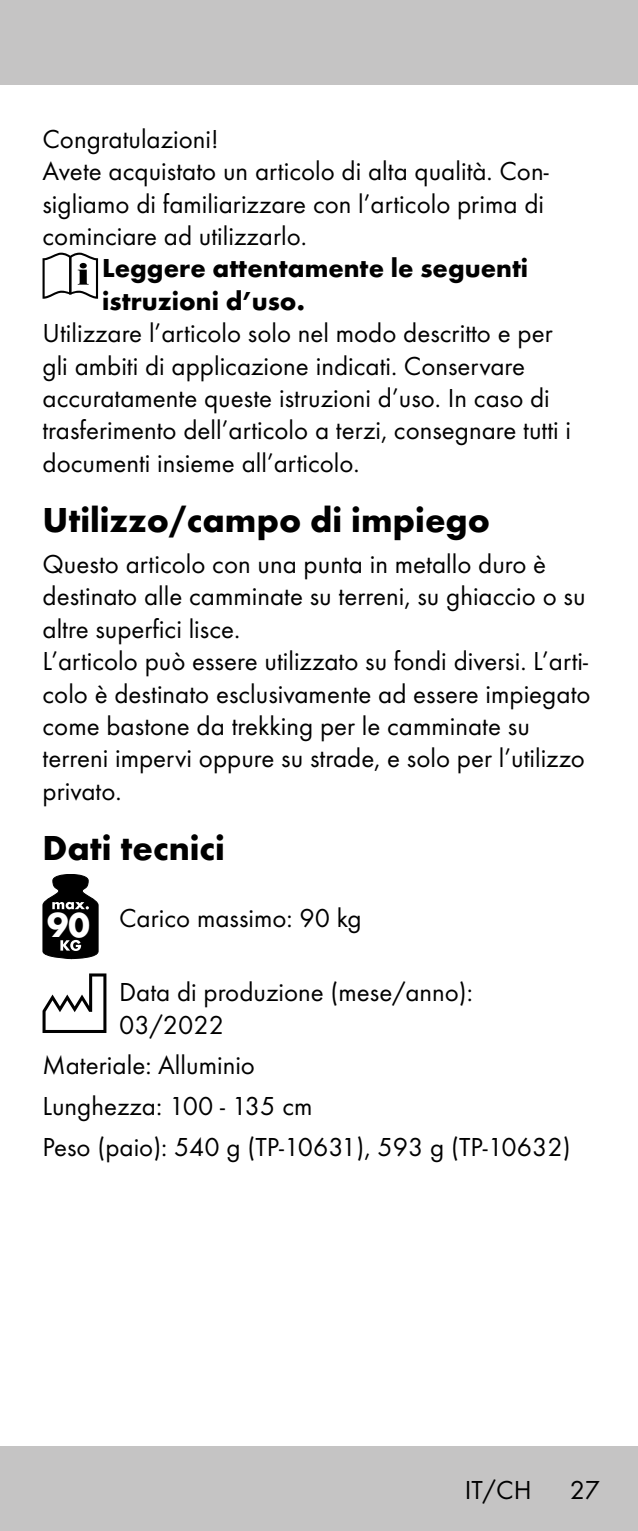
<style>
.page{position:relative;width:638px;height:1531px;background:#fff}
.page>*{position:absolute;margin:0;border:0;box-sizing:border-box;transform-origin:0 0}
.t1{font:700 36px "Futura TOT";color:#000}
.t2{font:27px/32.4px "Futura TOT Boo";color:#000}
.t3{font:700 27px/32.4px "Futura TOT";color:#000}
.s1{font-family:"Futura TOT";font-weight:700;font-size:35.7px;color:#fff}
</style>
<div class="page">
<div style="left:0;top:1446px;width:638px;height:85px;background:#c5c4c4"></div>
<div style="left:0;top:0;width:638px;height:85px;background:#c5c4c4"></div>
<svg style="left:43px;top:253px;width:55px;height:46px"></svg>
<svg style="left:43px;top:874px;width:56px;height:85px"></svg>
<svg style="left:43px;top:973px;width:63px;height:60px"></svg>
<p class="t2" style="left:43px;top:122px;width:507px">Congratulazioni!<br>Avete acquistato un articolo di alta qualità. Con&shy;sigliamo di familiarizzare con l’articolo prima di cominciare ad utilizzarlo.</p>
<p class="t3" style="left:102px;top:252px;width:427px">Leggere attentamente le seguenti istruzioni d’uso.</p>
<p class="t2" style="left:43px;top:317px;width:530px">Utilizzare l’articolo solo nel modo descritto e per gli ambiti di applicazione indicati. Conservare accuratamente queste istruzioni d’uso. In caso di trasferimento dell’articolo a terzi, consegnare tutti i documenti insieme all’articolo.</p>
<h1 class="t1" style="left:43px;top:498px;width:449px">Utilizzo/campo di impiego</h1>
<p class="t2" style="left:43px;top:548px;width:549px">Questo articolo con una punta in metallo duro è destinato alle camminate su terreni, su ghiaccio o su altre superfici lisce.<br>L’articolo può essere utilizzato su fondi diversi. L’arti&shy;colo è destinato esclusivamente ad essere impiegato come bastone da trekking per le camminate su terreni impervi oppure su strade, e solo per l’utilizzo privato.</p>
<h1 class="t1" style="left:43px;top:826px;width:184px">Dati tecnici</h1>
<p class="t2" style="left:47px;top:902px;width:316px"><span class="s1">90</span> Carico massimo: 90 kg</p>
<p class="t2" style="left:119px;top:976px;width:355px">Data di produzione (mese/anno):<br>03/2022</p>
<p class="t2" style="left:43px;top:1045px;width:530px;line-height:40.8px">Materiale: Alluminio<br>Lunghezza: 100 - 135 cm<br>Peso (paio): 540 g (TP-10631), 593 g (TP-10632)</p>
<p class="t2" style="left:465px;top:1473px;width:68px">IT/CH</p>
<p class="t2" style="left:570px;top:1473px;width:31px">27</p>
</div>
